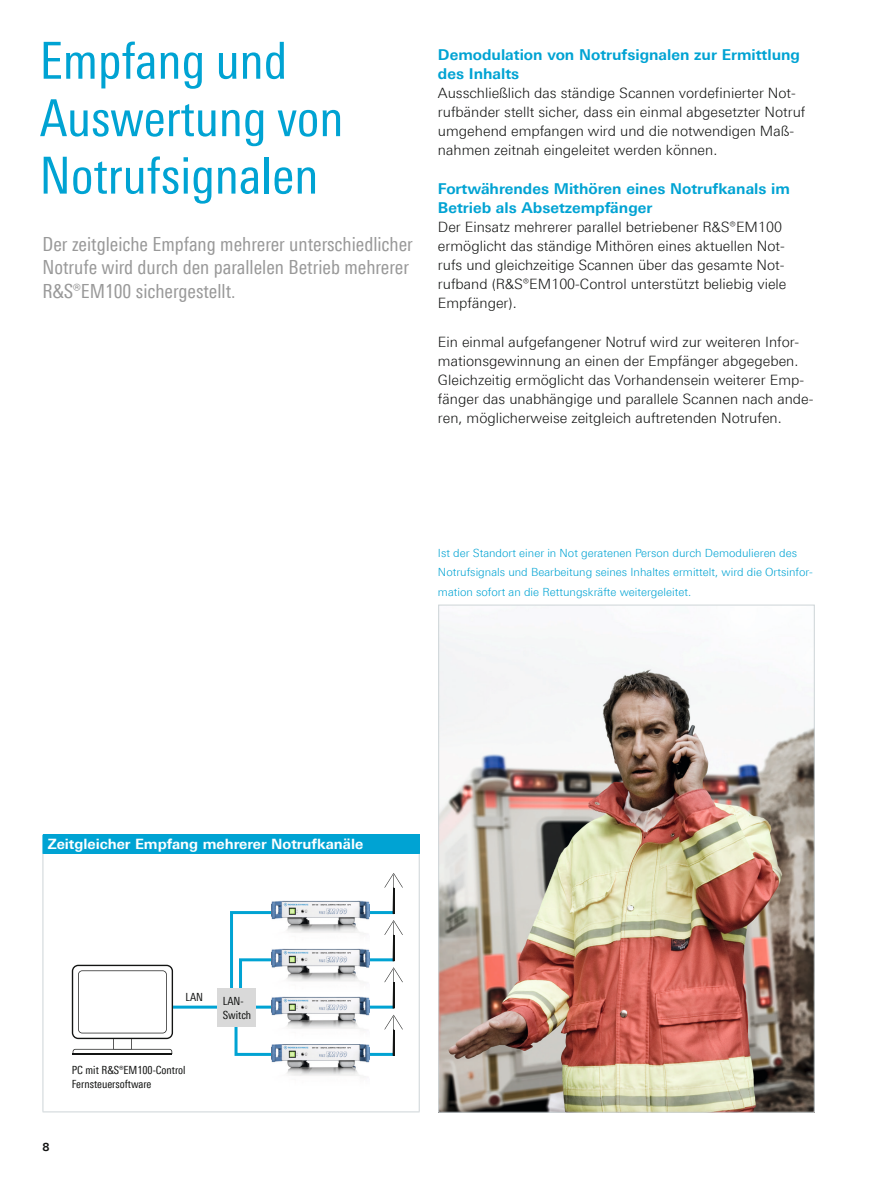
<style>
.page{position:relative;width:893px;height:1191px;background:#fff}
.page>*{position:absolute;margin:0;border:0;box-sizing:border-box;transform-origin:0 0}
.t1{font:51px/57.4px "Linotype Univers 420 Cn";color:#00a3d3}
.t2{font:19.5px/23.4px "Linotype Univers 420 Cn";color:#999}
.t3{font:700 15px/19.2px "Linotype Univers 630";color:#00a3d3}
.t4{font:300 14.25px/19.2px "Linotype Univers 330";color:#131413}
.t5{font:700 14.25px "Linotype Univers 630";color:#fff}
.t6{font:300 11.25px/19.2px "Linotype Univers 330";color:#00a3d3}
.t7{font:11.25px/14.2px "Linotype Univers 420 Cn";color:#131413}
.t8{font:700 11.25px "Linotype Univers 630";color:#131413}
</style>
<div class="page">
<img style="left:440px;top:626px;width:373px;height:484px">
<hr style="left:173px;top:1005px;width:221px;height:3px;background:#00a3d3">
<svg style="left:72px;top:964px;width:101px;height:90px"></svg>
<hr style="left:73px;top:1053px;width:99px;height:1px;background:#131413">
<div style="left:217px;top:988px;width:38px;height:38px;background:#d9d9d9"></div>
<img style="left:271px;top:1009px;width:99px;height:68px">
<svg style="left:233px;top:1015px;width:170px;height:42px"></svg>
<svg style="left:230px;top:873px;width:173px;height:136px"></svg>
<div style="left:43px;top:834px;width:376px;height:20px;background:#00a3d3"></div>
<svg style="left:419px;top:834px;width:1px;height:20px"></svg>
<hr style="left:43px;top:854px;width:1px;height:257px;background:#cdd4d7">
<hr style="left:419px;top:854px;width:1px;height:257px;background:#cdd4d7">
<hr style="left:43px;top:1111px;width:377px;height:1px;background:#cdd4d7">
<h1 class="t1" style="left:40px;top:32px;width:305px">Empfang und<br>Auswertung von<br>Notrufsignalen</h1>
<h2 class="t2" style="left:43px;top:232px;width:372px">Der zeitgleiche Empfang mehrerer unterschiedlicher<br>Notrufe wird durch den parallelen Betrieb mehrerer<br>R&amp;S®EM100 sichergestellt.</h2>
<p class="t3" style="left:438px;top:45px;width:364px">Demodulation von Notrufsignalen zur Ermittlung des Inhalts</p>
<p class="t4" style="left:438px;top:83px;width:369px">Ausschließlich das ständige Scannen vordefinierter Not‑ rufbänder stellt sicher, dass ein einmal abgesetzter Notruf umgehend empfangen wird und die notwendigen Maß‑ nahmen zeitnah eingeleitet werden können.</p>
<p class="t3" style="left:438px;top:178px;width:354px">Fortwährendes Mithören eines Notrufkanals im<br>Betrieb als Absetzempfänger</p>
<p class="t4" style="left:438px;top:217px;width:350px">Der Einsatz mehrerer parallel betriebener R&amp;S®EM100 ermöglicht das ständige Mithören eines aktuellen Not‑ rufs und gleichzeitige Scannen über das gesamte Not‑ rufband (R&amp;S®EM100‑Control unterstützt beliebig viele Empfänger).</p>
<p class="t4" style="left:438px;top:332px;width:377px">Ein einmal aufgefangener Notruf wird zur weiteren Infor‑ mationsgewinnung an einen der Empfänger abgegeben.<br>Gleichzeitig ermöglicht das Vorhandensein weiterer Emp‑ fänger das unabhängige und parallele Scannen nach ande‑ ren, möglicherweise zeitgleich auftretenden Notrufen.</p>
<p class="t6" style="left:438px;top:543px;width:376px">Ist der Standort einer in Not geratenen Person durch Demodulieren des<br>Notrufsignals und Bearbeitung seines Inhaltes ermittelt, wird die Ortsinfor&shy;mation sofort an die Rettungskräfte weitergeleitet.</p>
<p class="t5" style="left:48px;top:835px;width:317px">Zeitgleicher Empfang mehrerer Notrufkanäle</p>
<p class="t8" style="left:43px;top:1139px;width:9px">8</p>
<p class="t7" style="left:185px;top:989px;width:19px">LAN</p>
<p class="t7" style="left:72px;top:1062px;width:115px">PC mit ¸EM100-Control<br>Fernsteuersoftware</p>
<p class="t7" style="left:223px;top:993px;width:30px">LAN-<br>Switch</p>
</div>
